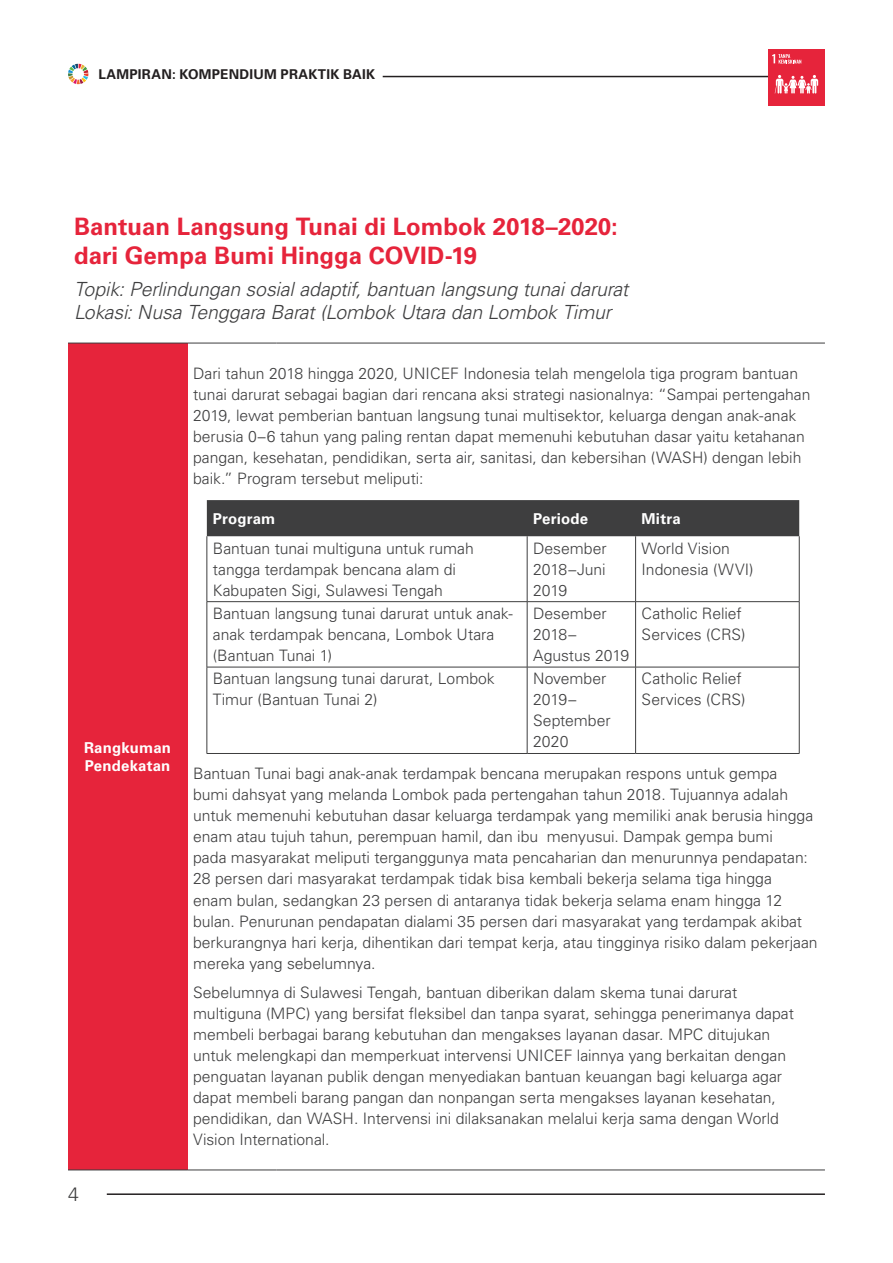
<style>
.page{position:relative;width:893px;height:1263px;background:#fff}
.page>*{position:absolute;margin:0;border:0;box-sizing:border-box;transform-origin:0 0}
.body_copy{font:700 24px "Univers LT Std";color:#e6243b}
.general_topic{font:italic 300 19.5px "Univers LT Std";letter-spacing:-.005em;color:#3e3e3f}
.sub_sub_title_this{font:italic 300 19.5px "Univers LT Std";letter-spacing:-.005em;color:#3e3e3f}
.t1{font:300 19.5px "Univers LT Std";color:#3e3e3f}
.body_copy_table{font:300 15.75px/21px "Univers LT Std";letter-spacing:-.005em;color:#3e3e3f}
.bold_center{font:700 15px/18px "Univers LT Std";letter-spacing:.01em;color:#fff}
.body_copy_table-2{font:700 15px "Univers LT Std";letter-spacing:.01em;color:#fff}
.t2{font:700 13.5px "Univers LT Std";letter-spacing:.015em;color:#231f20}
</style>
<div class="page">
<hr style="left:107px;top:1193px;width:718px;height:2px;background:#231f20">
<svg style="left:68px;top:64px;width:20px;height:20px"></svg>
<hr style="left:383px;top:76px;width:442px;height:1px;background:#231f20">
<div style="left:68px;top:343px;width:119px;height:827px;background:#e6243b"></div>
<hr style="left:68px;top:343px;width:119px;height:1px;background:#3e3e3f">
<hr style="left:187px;top:343px;width:89px;height:1px;background:#3e3e3f">
<hr style="left:276px;top:343px;width:549px;height:1px;background:#3e3e3f">
<hr style="left:68px;top:1170px;width:119px;height:1px;background:#3e3e3f">
<hr style="left:187px;top:1170px;width:89px;height:1px;background:#3e3e3f">
<hr style="left:276px;top:1170px;width:549px;height:1px;background:#3e3e3f">
<div style="left:207px;top:500px;width:592px;height:36px;background:#3e3e3f"></div>
<hr style="left:207px;top:536px;width:1px;height:65px;background:#3e3e3f">
<hr style="left:527px;top:536px;width:1px;height:65px;background:#3e3e3f">
<hr style="left:635px;top:536px;width:1px;height:65px;background:#3e3e3f">
<hr style="left:799px;top:536px;width:1px;height:65px;background:#3e3e3f">
<hr style="left:207px;top:601px;width:320px;height:1px;background:#3e3e3f">
<hr style="left:207px;top:602px;width:1px;height:65px;background:#3e3e3f">
<hr style="left:527px;top:601px;width:109px;height:1px;background:#3e3e3f">
<hr style="left:527px;top:602px;width:1px;height:65px;background:#3e3e3f">
<hr style="left:636px;top:601px;width:163px;height:1px;background:#3e3e3f">
<hr style="left:635px;top:602px;width:1px;height:65px;background:#3e3e3f">
<hr style="left:799px;top:602px;width:1px;height:65px;background:#3e3e3f">
<hr style="left:207px;top:667px;width:320px;height:1px;background:#3e3e3f">
<hr style="left:207px;top:667px;width:1px;height:86px;background:#3e3e3f">
<hr style="left:527px;top:667px;width:109px;height:1px;background:#3e3e3f">
<hr style="left:527px;top:667px;width:1px;height:86px;background:#3e3e3f">
<hr style="left:636px;top:667px;width:163px;height:1px;background:#3e3e3f">
<hr style="left:635px;top:667px;width:1px;height:86px;background:#3e3e3f">
<hr style="left:799px;top:667px;width:1px;height:86px;background:#3e3e3f">
<hr style="left:207px;top:753px;width:320px;height:1px;background:#3e3e3f">
<hr style="left:527px;top:753px;width:109px;height:1px;background:#3e3e3f">
<hr style="left:636px;top:753px;width:163px;height:1px;background:#3e3e3f">
<div style="left:768px;top:49px;width:57px;height:57px;background:#e6243b"></div>
<svg style="left:772px;top:54px;width:29px;height:10px"></svg>
<svg style="left:775px;top:75px;width:43px;height:19px"></svg>
<p class="t2" style="left:99px;top:66px;width:278px">LAMPIRAN: KOMPENDIUM PRAKTIK BAIK</p>
<p class="body_copy" style="left:74px;top:212px;width:545px">Bantuan Langsung Tunai di Lombok 2018–2020:</p>
<p class="body_copy" style="left:74px;top:241px;width:405px">dari Gempa Bumi Hingga COVID-19</p>
<p class="general_topic" style="left:74px;top:277px;width:556px">Topik: Perlindungan sosial adaptif, bantuan langsung tunai darurat</p>
<p class="sub_sub_title_this" style="left:74px;top:300px;width:539px">Lokasi: Nusa Tenggara Barat (Lombok Utara dan Lombok Timur</p>
<p class="bold_center" style="left:84px;top:739px;width:88px">Rangkuman<br>Pendekatan</p>
<p class="t1" style="left:68px;top:1182px;width:12px">4</p>
<p class="body_copy_table" style="left:193px;top:363px;width:619px">Dari tahun 2018 hingga 2020, UNICEF Indonesia telah mengelola tiga program bantuan tunai darurat sebagai bagian dari rencana aksi strategi nasionalnya: “Sampai pertengahan 2019, lewat pemberian bantuan langsung tunai multisektor, keluarga dengan anak-anak berusia 0–6 tahun yang paling rentan dapat memenuhi kebutuhan dasar yaitu ketahanan pangan, kesehatan, pendidikan, serta air, sanitasi, dan kebersihan (WASH) dengan lebih baik.” Program tersebut meliputi:</p>
<p class="body_copy_table-2" style="left:213px;top:509px;width:64px">Program</p>
<p class="body_copy_table-2" style="left:533px;top:509px;width:57px">Periode</p>
<p class="body_copy_table-2" style="left:642px;top:509px;width:41px">Mitra</p>
<p class="body_copy_table" style="left:213px;top:538px;width:262px">Bantuan tunai multiguna untuk rumah tangga terdampak bencana alam di<br>Kabupaten Sigi, Sulawesi Tengah</p>
<p class="body_copy_table" style="left:533px;top:538px;width:75px;text-align:justify">Desember 2018–Juni 2019</p>
<p class="body_copy_table" style="left:642px;top:538px;width:114px">World Vision<br>Indonesia (WVI)</p>
<p class="body_copy_table" style="left:213px;top:603px;width:301px">Bantuan langsung tunai darurat untuk anak&shy;anak terdampak bencana, Lombok Utara (Bantuan Tunai 1)</p>
<p class="body_copy_table" style="left:533px;top:603px;width:98px">Desember<br>2018–<br>Agustus 2019</p>
<p class="body_copy_table" style="left:642px;top:603px;width:105px">Catholic Relief<br>Services (CRS)</p>
<p class="body_copy_table" style="left:213px;top:668px;width:283px">Bantuan langsung tunai darurat, Lombok<br>Timur (Bantuan Tunai 2)</p>
<p class="body_copy_table" style="left:533px;top:668px;width:79px">November<br>2019–<br>September<br>2020</p>
<p class="body_copy_table" style="left:642px;top:668px;width:105px">Catholic Relief<br>Services (CRS)</p>
<p class="body_copy_table" style="left:193px;top:763px;width:626px">Bantuan Tunai bagi anak-anak terdampak bencana merupakan respons untuk gempa<br>bumi dahsyat yang melanda Lombok pada pertengahan tahun 2018. Tujuannya adalah untuk memenuhi kebutuhan dasar keluarga terdampak yang memiliki anak berusia hingga enam atau tujuh tahun, perempuan hamil, dan ibu menyusui. Dampak gempa bumi<br>pada masyarakat meliputi terganggunya mata pencaharian dan menurunnya pendapatan:<br>28 persen dari masyarakat terdampak tidak bisa kembali bekerja selama tiga hingga<br>enam bulan, sedangkan 23 persen di antaranya tidak bekerja selama enam hingga 12 bulan. Penurunan pendapatan dialami 35 persen dari masyarakat yang terdampak akibat berkurangnya hari kerja, dihentikan dari tempat kerja, atau tingginya risiko dalam pekerjaan mereka yang sebelumnya.</p>
<p class="body_copy_table" style="left:193px;top:982px;width:602px">Sebelumnya di Sulawesi Tengah, bantuan diberikan dalam skema tunai darurat multiguna (MPC) yang bersifat fleksibel dan tanpa syarat, sehingga penerimanya dapat membeli berbagai barang kebutuhan dan mengakses layanan dasar. MPC ditujukan untuk melengkapi dan memperkuat intervensi UNICEF lainnya yang berkaitan dengan penguatan layanan publik dengan menyediakan bantuan keuangan bagi keluarga agar dapat membeli barang pangan dan nonpangan serta mengakses layanan kesehatan, pendidikan, dan WASH. Intervensi ini dilaksanakan melalui kerja sama dengan World Vision International.</p>
</div>
